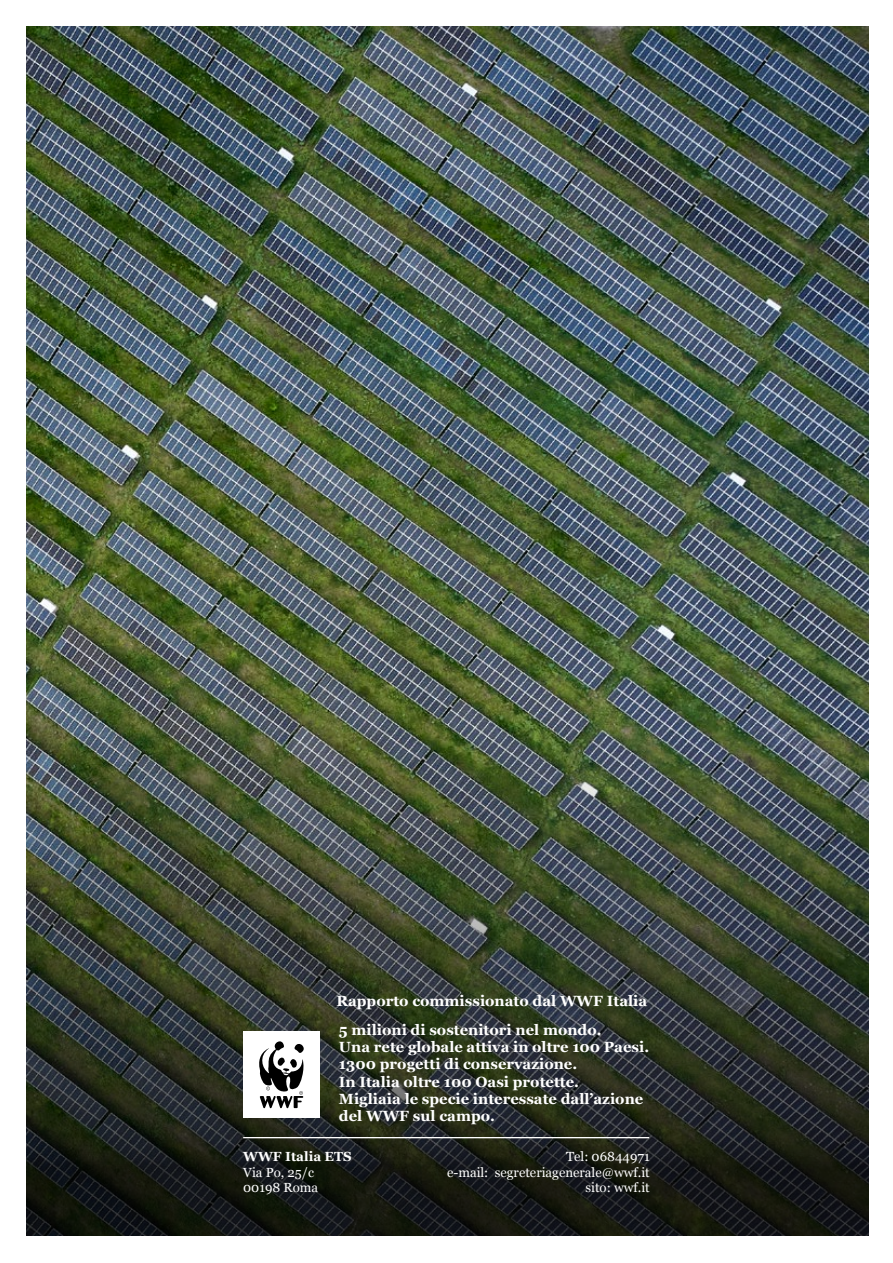
<style>
.page{position:relative;width:893px;height:1263px;background:#fff}
.page>*{position:absolute;margin:0;border:0;box-sizing:border-box;transform-origin:0 0}
.t1{font:700 14.7px/17.2px "Georgia";color:#fff}
.t2{font:13.2px/15.9px "Georgia";color:#fff}
.t3{font:700 13.2px "Georgia";color:#fff}
</style>
<div class="page">
<img style="left:26px;top:26px;width:842px;height:664px">
<img style="left:26px;top:690px;width:842px;height:545px">
<hr style="left:243px;top:1137px;width:406px;height:1px;background:#fff">
<div style="left:243px;top:1032px;width:77px;height:86px;background:#fff"></div>
<svg style="left:259px;top:1041px;width:45px;height:67px"></svg>
<p class="t1" style="left:336px;top:992px;width:312px">Rapporto commissionato dal WWF Italia</p>
<p class="t1" style="left:339px;top:1020px;width:312px">5 milioni di sostenitori nel mondo.<br>Una rete globale attiva in oltre 100 Paesi.<br>1300 progetti di conservazione.<br>In Italia oltre 100 Oasi protette.<br>Migliaia le specie interessate dall’azione del WWF sul campo.</p>
<p class="t3" style="left:243px;top:1146px;width:110px">WWF Italia ETS</p>
<p class="t2" style="left:243px;top:1163px;width:77px">Via Po, 25/c<br>00198 Roma</p>
<p class="t2" style="left:447px;top:1147px;width:204px;text-align:right">Tel: 06844971<br>e-mail: segreteriagenerale@wwf.it sito: wwf.it</p>
</div>
